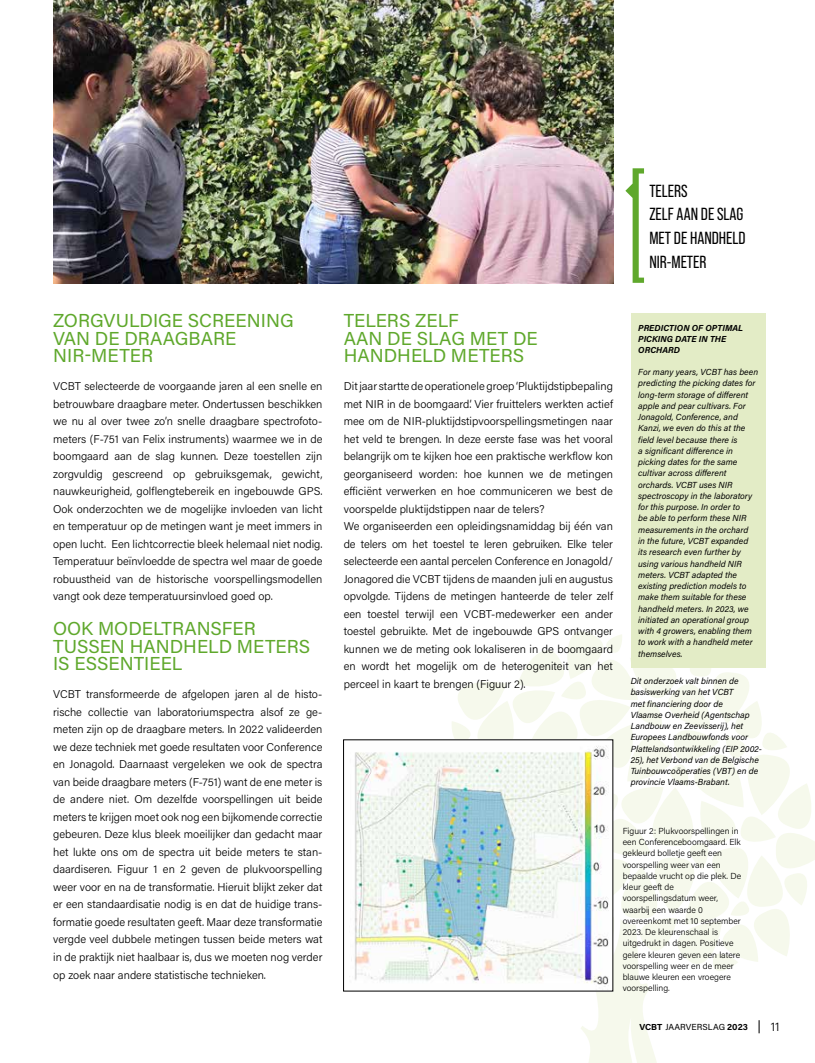
<style>
.page{position:relative;width:815px;height:1063px;background:#fff}
.page>*{position:absolute;margin:0;border:0;box-sizing:border-box;transform-origin:0 0}
.t1{font:18.75px/17.5px "Acumin Pro";color:#5fa82c}
.t2{font:17.5px/23.8px "Bebas Neue Pro";color:#000}
.t3{font:300 11.25px/17.5px "Acumin Pro";color:#000}
.t4{font:italic 8.75px/11.2px "Acumin Pro";color:#000}
.t5{font:300 8.75px/11.2px "Acumin Pro";color:#000}
.t6{font:italic 700 8.75px/11.2px "Acumin Pro";letter-spacing:.005em;color:#000}
.t7{font:8.75px "Acumin Pro";color:#000}
.s1{font-weight:700}
.s2{font-size:12.5px}
.s3{font-weight:300;font-size:12.5px}
</style>
<div class="page">
<svg style="left:417px;top:617px;width:398px;height:446px"></svg>
<div style="left:631px;top:313px;width:134px;height:355px;background:#e3ecc6"></div>
<svg style="left:625px;top:168px;width:19px;height:115px"></svg>
<img style="left:354px;top:742px;width:257px;height:247px">
<img style="left:53px;top:0;width:560px;height:283px">
<h1 class="t1" style="left:53px;top:311px;width:242px">ZORGVULDIGE SCREENING<br>VAN DE DRAAGBARE<br>NIR-METER</h1>
<p class="t3" style="left:53px;top:377px;width:271px">VCBT selecteerde de voorgaande jaren al een snelle en betrouwbare draagbare meter. Ondertussen beschikken we nu al over twee zo’n snelle draagbare spectrofoto&shy;meters (F-751 van Felix instruments) waarmee we in de boomgaard aan de slag kunnen. Deze toestellen zijn zorgvuldig gescreend op gebruiksgemak, gewicht, nauwkeurigheid, golflengtebereik en ingebouwde GPS.<br>Ook onderzochten we de mogelijke invloeden van licht en temperatuur op de metingen want je meet immers in open lucht. Een lichtcorrectie bleek helemaal niet nodig.<br>Temperatuur beïnvloedde de spectra wel maar de goede robuustheid van de historische voorspellingsmodellen vangt ook deze temperatuursinvloed goed op.</p>
<h1 class="t1" style="left:53px;top:619px;width:259px">OOK MODELTRANSFER<br>TUSSEN HANDHELD METERS<br>IS ESSENTIEEL</h1>
<p class="t3" style="left:53px;top:685px;width:271px">VCBT transformeerde de afgelopen jaren al de histo&shy;rische collectie van laboratoriumspectra alsof ze ge&shy;meten zijn op de draagbare meters. In 2022 valideerden we deze techniek met goede resultaten voor Conference en Jonagold. Daarnaast vergeleken we ook de spectra van beide draagbare meters (F-751) want de ene meter is de andere niet. Om dezelfde voorspellingen uit beide meters te krijgen moet ook nog een bijkomende correctie gebeuren. Deze klus bleek moeilijker dan gedacht maar het lukte ons om de spectra uit beide meters te stan&shy;daardiseren. Figuur 1 en 2 geven de plukvoorspelling weer voor en na de transformatie. Hieruit blijkt zeker dat er een standaardisatie nodig is en dat de huidige trans&shy;formatie goede resultaten geeft. Maar deze transformatie vergde veel dubbele metingen tussen beide meters wat in de praktijk niet haalbaar is, dus we moeten nog verder op zoek naar andere statistische technieken.</p>
<h2 class="t2" style="left:649px;top:179px;width:98px">TELERS<br>ZELF AAN DE SLAG<br>MET DE HANDHELD<br>NIR-METER</h2>
<h1 class="t1" style="left:344px;top:311px;width:196px">TELERS ZELF<br>AAN DE SLAG MET DE<br>HANDHELD METERS</h1>
<p class="t3" style="left:344px;top:377px;width:271px">Dit jaar startte de operationele groep ‘Pluktijdstipbepaling met NIR in de boomgaard’. Vier fruittelers werkten actief mee om de NIR-pluktijdstipvoorspellingsmetingen naar het veld te brengen. In deze eerste fase was het vooral belangrijk om te kijken hoe een praktische werkflow kon georganiseerd worden: hoe kunnen we de metingen efficiënt verwerken en hoe communiceren we best de voorspelde pluktijdstippen naar de telers?<br>We organiseerden een opleidingsnamiddag bij één van de telers om het toestel te leren gebruiken. Elke teler selecteerde een aantal percelen Conference en Jonagold/ Jonagored die VCBT tijdens de maanden juli en augustus opvolgde. Tijdens de metingen hanteerde de teler zelf een toestel terwijl een VCBT-medewerker een ander toestel gebruikte. Met de ingebouwde GPS ontvanger kunnen we de meting ook lokaliseren in de boomgaard en wordt het mogelijk om de heterogeniteit van het perceel in kaart te brengen (Figuur 2).</p>
<p class="t6" style="left:638px;top:322px;width:106px">PREDICTION OF OPTIMAL<br>PICKING DATE IN THE<br>ORCHARD</p>
<p class="t4" style="left:638px;top:366px;width:121px">For many years, VCBT has been predicting the picking dates for long-term storage of different apple and pear cultivars. For<br>Jonagold, Conference, and<br>Kanzi, we even do this at the field level because there is<br>a significant difference in picking dates for the same cultivar across different orchards. VCBT uses NIR spectroscopy in the laboratory for this purpose. In order to<br>be able to perform these NIR measurements in the orchard<br>in the future, VCBT expanded its research even further by using various handheld NIR meters. VCBT adapted the existing prediction models to make them suitable for these handheld meters. In 2023, we initiated an operational group with 4 growers, enabling them to work with a handheld meter themselves.</p>
<p class="t4" style="left:631px;top:675px;width:132px">Dit onderzoek valt binnen de basiswerking van het VCBT<br>met financiering door de<br>Vlaamse Overheid (Agentschap<br>Landbouw en Zeevisserij), het<br>Europees Landbouwfonds voor<br>Plattelandsontwikkeling (EIP 2002-<br>25), het Verbond van de Belgische<br>Tuinbouwcoöperaties (VBT) en de provincie Vlaams-Brabant.</p>
<p class="t5" style="left:623px;top:825px;width:120px">Figuur 2: Plukvoorspellingen in een Conferenceboomgaard. Elk gekleurd bolletje geeft een voorspelling weer van een bepaalde vrucht op die plek. De kleur geeft de voorspellingsdatum weer, waarbij een waarde 0 overeenkomt met 10 september<br>2023. De kleurenschaal is uitgedrukt in dagen. Positieve gelere kleuren geven een latere voorspelling weer en de meer blauwe kleuren een vroegere voorspelling.</p>
<p class="t7" style="left:639px;top:1021px;width:142px"><span class="s1">VCBT</span> JAARVERSLAG <span class="s1">2023</span> <span class="s2">|</span> <span class="s3">11</span></p>
</div>
